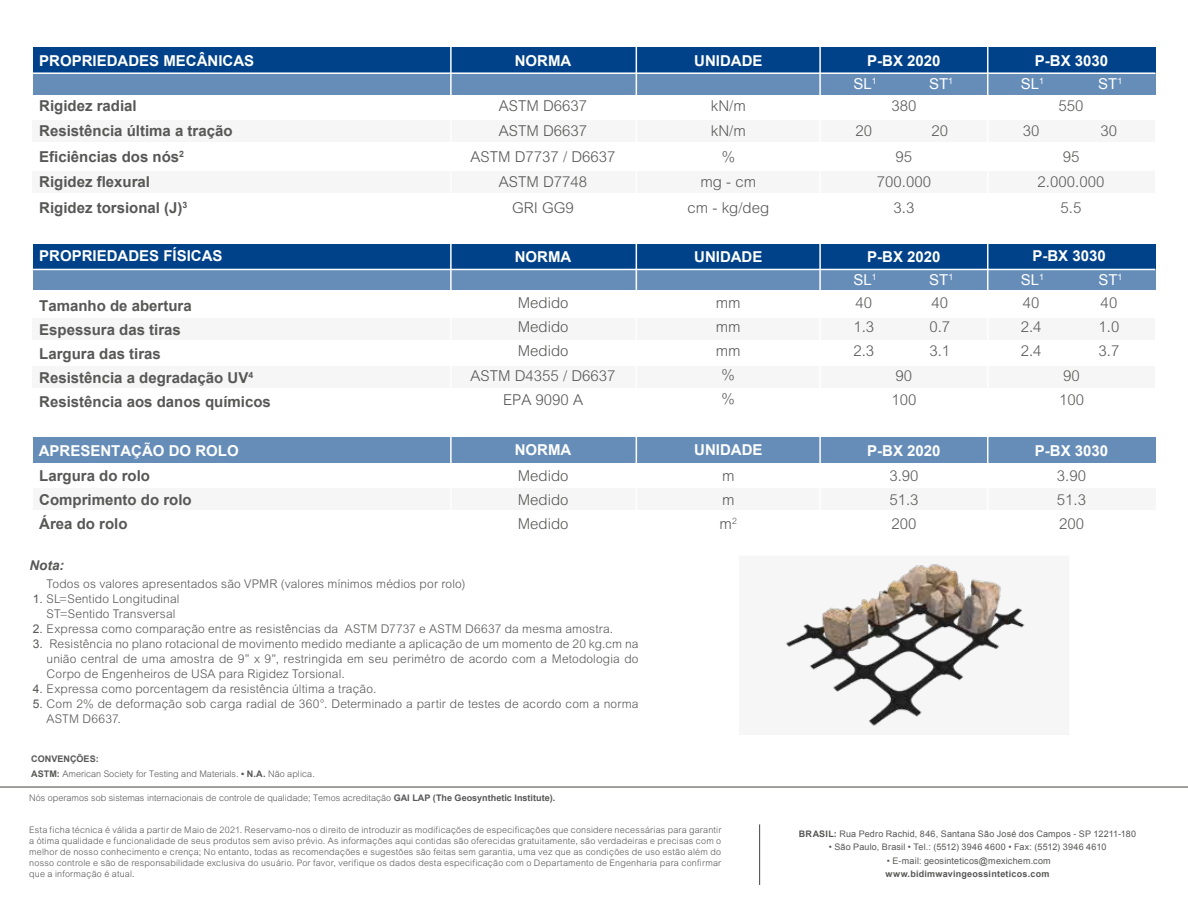
<style>
.page{position:relative;width:1188px;height:918px;background:#fff}
.page>*{position:absolute;margin:0;border:0;box-sizing:border-box;transform-origin:0 0}
.t1{font:300 15px/24px "Arial MT Std";color:#575756}
.t2{font:700 15px/24px "Arial";color:#575756}
.t3{font:700 15px/23.9px "Arial";color:#fff}
.t4{font:15px "Arial";color:#fff}
.t5{font:italic 700 13.5px "Arial";color:#575756}
.t6{font:300 12px/15px "Arial MT Std";letter-spacing:.01em;color:#575756}
.t7{font:12px "Arial";color:#575756}
.t8{font:300 9px/10.8px "Arial MT Std";color:#575756;text-align:justify}
.t9{font:9px "Arial";letter-spacing:.02em;color:#575756}
.t10{font:700 9px "Arial";letter-spacing:.025em;color:#575756}
.t11{font:700 9px "Arial";color:#575756}
.s1{font-weight:400}
.s2{font-family:"Arial";font-weight:400}
.s3{font-family:"Arial";font-weight:700}
.s4{font-weight:700}
</style>
<div class="page">
<hr style="left:0;top:786px;width:1188px;height:2px;background:#575756">
<div style="left:33px;top:437px;width:1122px;height:25px;background:#668db8"></div>
<div style="left:33px;top:488px;width:1122px;height:21px;background:#f6f6f6"></div>
<div style="left:33px;top:318px;width:1122px;height:22px;background:#f6f6f6"></div>
<div style="left:33px;top:366px;width:1122px;height:21px;background:#f6f6f6"></div>
<div style="left:33px;top:244px;width:1122px;height:25px;background:#004289"></div>
<div style="left:33px;top:269px;width:1122px;height:21px;background:#668db8"></div>
<div style="left:33px;top:121px;width:1122px;height:21px;background:#f6f6f6"></div>
<div style="left:33px;top:171px;width:1122px;height:22px;background:#f6f6f6"></div>
<div style="left:33px;top:48px;width:1122px;height:25px;background:#004289"></div>
<div style="left:33px;top:73px;width:1122px;height:22px;background:#668db8"></div>
<img style="left:785px;top:564px;width:240px;height:162px">
<hr style="left:450px;top:41px;width:2px;height:485px;background:#fff">
<hr style="left:636px;top:41px;width:1px;height:485px;background:#fff">
<hr style="left:819px;top:41px;width:2px;height:485px;background:#fff">
<hr style="left:987px;top:41px;width:1px;height:485px;background:#fff">
<hr style="left:33px;top:72px;width:1122px;height:2px;background:#fff">
<hr style="left:33px;top:269px;width:1122px;height:1px;background:#fff">
<hr style="left:759px;top:824px;width:1px;height:61px;background:#575756">
<h1 class="t3" style="left:39px;top:49px;width:217px">PROPRIEDADES MECÂNICAS</h1>
<h1 class="t3" style="left:515px;top:49px;width:58px">NORMA</h1>
<h1 class="t3" style="left:694px;top:49px;width:70px">UNIDADE</h1>
<h1 class="t3" style="left:867px;top:49px;width:75px">P-BX 2020</h1>
<h1 class="t4" style="left:854px;top:74px;width:25px">SL<sup>1</sup></h1>
<h1 class="t4" style="left:929px;top:74px;width:26px">ST<sup>1</sup></h1>
<h1 class="t2" style="left:39px;top:93px;width:195px;line-height:25.5px">Rigidez radial<br>Resistência última a tração<br>Eficiências dos nós<sup>2<br></sup>Rigidez flexural<br>Rigidez torsional (J)<sup>3</sup></h1>
<h1 class="t1" style="left:471px;top:93px;width:147px;line-height:25.5px;text-align:center">ASTM D6637<br>ASTM D6637<br>ASTM D7737 / D6637<br>ASTM D7748<br>GRI GG9</h1>
<h1 class="t1" style="left:688px;top:93px;width:83px;line-height:25.5px;text-align:center">kN/m<br>kN/m<br>%<br>mg - cm<br>cm - kg/deg</h1>
<h1 class="t1" style="left:891px;top:94px;width:27px">380</h1>
<h1 class="t1" style="left:856px;top:118px;width:18px">20</h1>
<h1 class="t1" style="left:931px;top:118px;width:18px">20</h1>
<h1 class="t1" style="left:877px;top:144px;width:56px;line-height:25.5px;text-align:center">95<br>700.000<br>3.3</h1>
<h1 class="t3" style="left:39px;top:244px;width:185px">PROPRIEDADES FÍSICAS</h1>
<h1 class="t3" style="left:515px;top:245px;width:58px">NORMA</h1>
<h1 class="t3" style="left:694px;top:245px;width:70px">UNIDADE</h1>
<h1 class="t3" style="left:867px;top:245px;width:75px">P-BX 2020</h1>
<h1 class="t1" style="left:853px;top:291px;width:22px">40<br>1.3<br>2.3</h1>
<h1 class="t1" style="left:929px;top:291px;width:22px">40<br>0.7<br>3.1</h1>
<h1 class="t4" style="left:854px;top:270px;width:25px">SL<sup>1</sup></h1>
<h1 class="t4" style="left:929px;top:270px;width:26px">ST<sup>1</sup></h1>
<h1 class="t1" style="left:518px;top:291px;width:52px;text-align:justify">Medido Medido Medido</h1>
<h1 class="t1" style="left:471px;top:364px;width:147px;text-align:center">ASTM D4355 / D6637<br>EPA 9090 A</h1>
<h1 class="t2" style="left:39px;top:294px;width:233px">Tamanho de abertura<br>Espessura das tiras<br>Largura das tiras<br>Resistência a degradação UV<sup>4<br></sup>Resistência aos danos químicos</h1>
<h1 class="t1" style="left:716px;top:291px;width:26px;text-align:center">mm mm mm % %</h1>
<h1 class="t1" style="left:891px;top:364px;width:27px">90<br>100</h1>
<h1 class="t3" style="left:1098px;top:49px;width:26px;text-indent:-63px">P-BX 3030<br><span class="s1">ST</span><sup>1</sup></h1>
<h1 class="t1" style="left:1059px;top:94px;width:27px">550</h1>
<h1 class="t4" style="left:1021px;top:74px;width:25px">SL<sup>1</sup></h1>
<h1 class="t1" style="left:1023px;top:118px;width:18px">30</h1>
<h1 class="t1" style="left:1101px;top:118px;width:18px">30</h1>
<h1 class="t1" style="left:1038px;top:144px;width:68px;line-height:25.5px;text-align:center">95<br>2.000.000<br>5.5</h1>
<h1 class="t3" style="left:1032px;top:245px;width:75px">P-BX 3030</h1>
<h1 class="t4" style="left:1021px;top:270px;width:25px">SL<sup>1</sup></h1>
<h1 class="t1" style="left:1021px;top:291px;width:22px">40<br>2.4<br>2.4</h1>
<h1 class="t1" style="left:1059px;top:364px;width:27px">90<br>100</h1>
<h1 class="t4" style="left:1098px;top:270px;width:26px">ST<sup>1</sup></h1>
<h1 class="t1" style="left:1099px;top:291px;width:22px">40<br>1.0<br>3.7</h1>
<h1 class="t3" style="left:39px;top:439px;width:202px">APRESENTAÇÃO DO ROLO</h1>
<h1 class="t3" style="left:515px;top:439px;width:58px">NORMA</h1>
<h1 class="t3" style="left:694px;top:439px;width:70px">UNIDADE</h1>
<h1 class="t3" style="left:867px;top:440px;width:75px">P-BX 2020</h1>
<h1 class="t3" style="left:1035px;top:440px;width:75px">P-BX 3030</h1>
<h1 class="t2" style="left:39px;top:464px;width:154px">Largura do rolo<br>Comprimento do rolo<br>Área do rolo</h1>
<h1 class="t1" style="left:518px;top:464px;width:52px;text-align:justify">Medido Medido Medido</h1>
<h1 class="t1" style="left:720px;top:464px;width:19px">m m m<sup>2</sup></h1>
<h1 class="t1" style="left:889px;top:463px;width:31px;text-align:justify">3.90<br>51.3<br>200</h1>
<h1 class="t1" style="left:1057px;top:463px;width:31px;text-align:justify">3.90<br>51.3<br>200</h1>
<h2 class="t5" style="left:30px;top:557px;width:36px">Nota:</h2>
<h3 class="t6" style="left:47px;top:576px;width:420px">Todos os valores apresentados são VPMR (valores mínimos médios por rolo)</h3>
<h3 class="t6" style="left:47px;top:591px;width:134px;text-indent:-14px"><span class="s2">1.</span> SL=Sentido Longitudinal<br>ST=Sentido Transversal</h3>
<p class="t6" style="left:47px;top:621px;width:594px;text-indent:-14px"><span class="s2">2.</span> Expressa como comparação entre as resistências da ASTM D7737 e ASTM D6637 da mesma amostra.<br>Resistência no plano rotacional de movimento medido mediante a aplicação de um momento de 20 kg.cm na união central de uma amostra de 9” x 9”, restringida em seu perimétro de acordo com a Metodologia do Corpo de Engenheiros de USA para Rigidez Torsional.</p>
<h3 class="t6" style="left:33px;top:681px;width:345px"><span class="s2">4.</span> Expressa como porcentagem da resistência última a tração.</h3>
<h3 class="t6" style="left:47px;top:696px;width:594px;text-indent:-14px"><span class="s2">5.</span> Com 2% de deformação sob carga radial de 360°. Determinado a partir de testes de acordo com a norma<br>ASTM D6637.</h3>
<h3 class="t7" style="left:33px;top:636px;width:11px">3.</h3>
<p class="t11" style="left:31px;top:753px;width:69px">CONVENÇÕES:</p>
<p class="t8" style="left:31px;top:769px;width:285px"><span class="s3">ASTM:</span> American Society for Testing and Materials. <span class="s3">• N.A.</span> Não aplica.</p>
<p class="t8" style="left:29px;top:793px;width:528px">Nós operamos sob sistemas internacionais de controle de qualidade; Temos acreditação <span class="s3">GAI LAP (The Geosynthetic Institute).</span></p>
<p class="t8" style="left:29px;top:825px;width:694px">Esta ficha técnica é válida a partir de Maio de 2021. Reservamo-nos o direito de introduzir as modificações de especificações que considere necessárias para garantir a ótima qualidade e funcionalidade de seus produtos sem aviso prévio. As informações aqui contidas são oferecidas gratuitamente, são verdadeiras e precisas com o melhor de nosso conhecimento e crença; No entanto, todas as recomendações e sugestões são feitas sem garantia, uma vez que as condições de uso estão além do nosso controle e são de responsabilidade exclusiva do usuário. Por favor, verifique os dados desta especificação com o Departamento de Engenharia para confirmar que a informação é atual.</p>
<p class="t9" style="left:799px;top:828px;width:339px"><span class="s4">BRASIL:</span> Rua Pedro Rachid, 846, Santana São José dos Campos - SP 12211-180</p>
<p class="t9" style="left:829px;top:841px;width:279px">• São Paulo, Brasil • Tel.: (5512) 3946 4600 • Fax: (5512) 3946 4610</p>
<p class="t9" style="left:887px;top:855px;width:165px">• E-mail: geosinteticos@mexichem.com</p>
<p class="t10" style="left:886px;top:868px;width:165px">www.bidimwavingeossinteticos.com</p>
</div>
